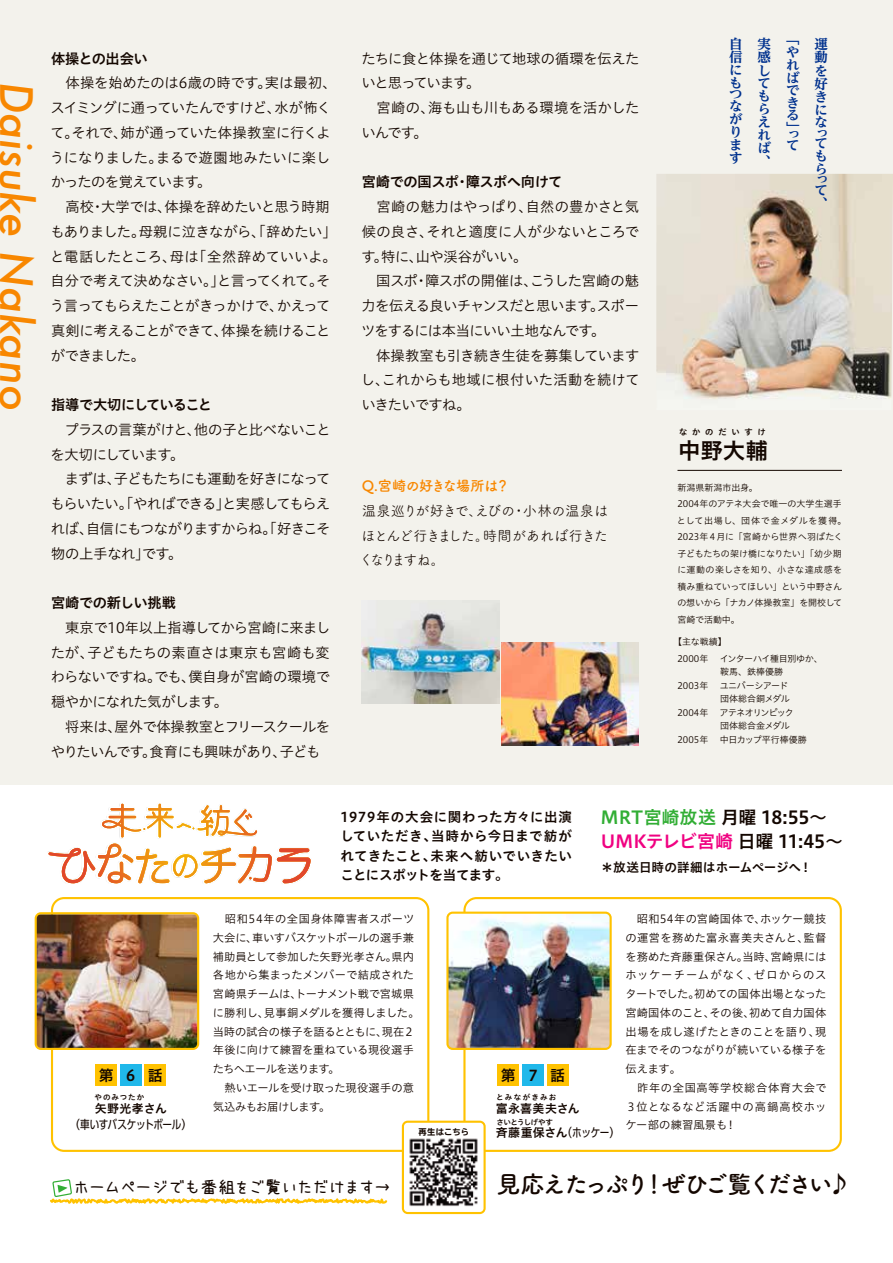
<style>
.page{position:relative;width:893px;height:1263px;background:#fff}
.page>*{position:absolute;margin:0;border:0;box-sizing:border-box;transform-origin:0 0}
.t1{font:italic 500 43.5px "Futura";color:#f88700}
.t2{font:700 24px "Tsuku A Rd Gothic";letter-spacing:-.13em;color:#140700}
.t3{font:22.5px "Hiragino UD Sans Std N W6";color:#140700}
.t4{font:18px/24px "Hiragino UD Sans Std N W6";letter-spacing:-.01em;color:#140700}
.t5{font:16.5px "uzura font";letter-spacing:-.04em;color:#140700}
.t6{font:15px "Hiragino UD Sans Std N W6";letter-spacing:.835em;color:#140700}
.t7{font:14.25px/24.8px "Hiragino UD Sans Std N W3";letter-spacing:-.03em;color:#140700}
.t8{font:14.25px/24.8px "Tsuku A Rd Gothic";letter-spacing:-.095em;color:#140700;text-align:justify}
.t9{font:14.25px/24.8px "Hiragino UD Sans Std N W3";letter-spacing:-.05em;color:#140700}
.t10{font:14.25px "Hiragino UD Sans Std N W6";letter-spacing:-.03em;color:#140700}
.t11{font:14.25px "Hiragino UD Sans Std N W6";letter-spacing:-.06em;color:#140700}
.t12{font:700 14.25px "Tsuku A Rd Gothic";letter-spacing:-.045em;color:#f88700}
.t13{font:13.5px/19.5px "Hiragino UD Sans Std N W6";letter-spacing:.015em;color:#140700;text-align:justify}
.t14{font:700 expanded 13.5px/12.8px "UD Reimin Pr 6";color:#00318e}
.t15{font:12.6px "Hiragino UD Sans Std N W6";letter-spacing:-.005em;color:#140700}
.t16{font:12px/24px "Hiragino UD Sans Std N W6";letter-spacing:.015em;color:#140700}
.t17{font:12px "UD Shin Go C Oeiz Pr 6";letter-spacing:-.03em;color:#140700}
.t18{font:11.25px/18.8px "Hiragino UD Sans Std N W3";color:#140700}
.t19{font:9px/16.5px "Hiragino UD Sans Std N W3";color:#140700}
.t20{font:9px/13.5px "Hiragino UD Sans Std N W3";letter-spacing:-.03em;color:#140700}
.t21{font:9px "Hiragino UD Sans Std N W3";letter-spacing:-.075em;color:#140700}
.t22{font:9px "Hiragino UD Sans Std N W3";letter-spacing:-.055em;color:#140700}
.t23{font:8.25px "Hiragino UD Sans Std N W6";letter-spacing:.58em;color:#140700}
.t24{font:700 expanded 8.25px "TBUD Go Std";letter-spacing:.03em;color:#140700}
.t25{font:7.5px "Hiragino UD Sans Std N W6";letter-spacing:-.07em;color:#140700}
.t26{font:7.5px "Hiragino UD Sans Std N W6";letter-spacing:.175em;color:#140700}
.t27{font:7.5px "Hiragino UD Sans Std N W6";letter-spacing:.125em;color:#140700}
.s1{color:#32ae35}
.s2{color:#f00081}
.s3{font-family:"UD Shin Go C Oeiz Pr 6"}
</style>
<div class="page">
<div style="left:0;top:0;width:893px;height:785px;background:#f3f2ec"></div>
<svg style="left:48px;top:803px;width:263px;height:81px"></svg>
<svg style="left:51px;top:897px;width:378px;height:255px"></svg>
<svg style="left:463px;top:897px;width:379px;height:255px"></svg>
<img style="left:36px;top:915px;width:162px;height:134px">
<div style="left:35px;top:912px;width:164px;height:138px;border:2px solid #ffc200;border-radius:5px"></div>
<img style="left:449px;top:914px;width:162px;height:135px">
<div style="left:446px;top:911px;width:166px;height:139px;border:2px solid #ffc200;border-radius:5px"></div>
<div style="left:95px;top:1064px;width:22px;height:22px;background:#ffc200"></div>
<div style="left:120px;top:1064px;width:22px;height:22px;background:#20b8ea"></div>
<div style="left:145px;top:1064px;width:21px;height:22px;background:#ffc200"></div>
<div style="left:498px;top:1064px;width:21px;height:22px;background:#ffc200"></div>
<div style="left:522px;top:1064px;width:22px;height:22px;background:#20b8ea"></div>
<div style="left:547px;top:1064px;width:21px;height:22px;background:#ffc200"></div>
<svg style="left:402px;top:1121px;width:84px;height:93px"></svg>
<svg style="left:50px;top:1179px;width:338px;height:25px"></svg>
<hr style="left:677px;top:470px;width:165px;height:1px;background:#140700">
<img style="left:656px;top:174px;width:237px;height:225px">
<img style="left:362px;top:600px;width:137px;height:103px">
<img style="left:501px;top:642px;width:138px;height:103px">
<h1 class="t1" style="left:46px;top:82px;width:331px;rotate:90deg">Daisuke Nakano</h1>
<p class="t10" style="left:51px;top:47px;width:98px">体操との出会い</p>
<p class="t7" style="left:50px;top:70px;width:288px">　体操を始めたのは6歳の時です。実は最初、スイミングに通っていたんですけど、水が怖くて。それで、姉が通っていた体操教室に行くようになりました。まるで遊園地みたいに楽しかったのを覚えています。<br>　高校・大学では、体操を辞めたいと思う時期もありました。母親に泣きながら、「辞めたい」と電話したところ、母は「全然辞めていいよ。自分で考えて決めなさい。」と言ってくれて。そう言ってもらえたことがきっかけで、かえって真剣に考えることができて、体操を続けることができました。</p>
<p class="t11" style="left:51px;top:394px;width:163px">指導で大切にしていること</p>
<p class="t7" style="left:50px;top:416px;width:282px">　プラスの言葉がけと、他の子と比べないことを大切にしています。<br>　まずは、子どもたちにも運動を好きになってもらいたい。「やればできる」と実感してもらえれば、自信にもつながりますからね。「好きこそ物の上手なれ」です。</p>
<p class="t10" style="left:51px;top:592px;width:127px">宮崎での新しい挑戦</p>
<p class="t7" style="left:51px;top:614px;width:281px;text-align:justify">　東京で10年以上指導してから宮崎に来ましたが、子どもたちの素直さは東京も宮崎も変わらないですね。でも、僕自身が宮崎の環境で穏やかになれた気がします。</p>
<p class="t9" style="left:51px;top:713px;width:281px;text-indent:15px">将来は、屋外で体操教室とフリースクールをやりたいんです。食育にも興味があり、子ども</p>
<p class="t7" style="left:361px;top:45px;width:279px">たちに食と体操を通じて地球の循環を伝えたいと思っています。<br>　宮崎の、海も山も川もある環境を活かしたいんです。</p>
<p class="t10" style="left:362px;top:171px;width:202px">宮崎での国スポ・障スポへ向けて</p>
<p class="t7" style="left:361px;top:194px;width:280px">　宮崎の魅力はやっぱり、自然の豊かさと気候の良さ、それと適度に人が少ないところです。特に、山や渓谷がいい。<br>　国スポ・障スポの開催は、こうした宮崎の魅力を伝える良いチャンスだと思います。スポーツをするには本当にいい土地なんです。<br>　体操教室も引き続き生徒を募集していますし、これからも地域に根付いた活動を続けていきたいですね。</p>
<p class="t12" style="left:362px;top:475px;width:149px">Q.宮崎の好きな場所は？</p>
<p class="t8" style="left:359px;top:497px;width:251px">温泉巡りが好きで、えびの・小林の温泉はほとんど行きました。時間があれば行きたくなりますね。</p>
<p class="t14" style="left:729px;top:37px;width:15px">自信にもつながります</p>
<p class="t14" style="left:757px;top:37px;width:15px">実感してもらえれば、</p>
<p class="t14" style="left:786px;top:32px;width:15px">「やればできる</p>
<p class="t14" style="left:786px;top:124px;width:15px;line-height:13.4px">」って</p>
<p class="t14" style="left:814px;top:37px;width:15px;text-align:justify">運動を好きにな</p>
<p class="t14" style="left:814px;top:127px;width:14px;line-height:10.5px">って</p>
<p class="t14" style="left:814px;top:149px;width:13px">もら</p>
<p class="t14" style="left:814px;top:174px;width:14px;line-height:10.5px">って</p>
<p class="t14" style="left:814px;top:196px;width:14px">、</p>
<p class="t23" style="left:679px;top:425px;width:88px">なかのだいすけ</p>
<h3 class="t3" style="left:678px;top:433px;width:91px">中野大輔</h3>
<p class="t19" style="left:677px;top:479px;width:171px">新潟県新潟市出身。<br>2004年のアテネ大会で唯一の大学生選手として出場し、団体で金メダルを獲得。<br>2023年４月に「宮崎から世界へ羽ばたく子どもたちの架け橋になりたい」「幼少期に運動の楽しさを知り、小さな達成感を積み重ねていってほしい」という中野さんの想いから「ナカノ体操教室」を開校して宮崎で活動中。</p>
<p class="t19" style="left:677px;top:633px;width:51px;text-indent:-4px">【主な戦績】<br>2000年</p>
<p class="t20" style="left:720px;top:651px;width:105px">インターハイ種目別ゆか、鞍馬、鉄棒優勝</p>
<p class="t19" style="left:677px;top:677px;width:32px">2003年</p>
<p class="t22" style="left:720px;top:679px;width:70px">ユニバーシアード</p>
<p class="t19" style="left:720px;top:690px;width:71px">団体総合銅メダル</p>
<p class="t21" style="left:677px;top:706px;width:118px">2004年 アテネオリンピック</p>
<p class="t19" style="left:720px;top:717px;width:71px">団体総合金メダル</p>
<p class="t19" style="left:677px;top:731px;width:32px">2005年</p>
<p class="t19" style="left:720px;top:731px;width:88px">中日カップ平行棒優勝</p>
<p class="t6" style="left:99px;top:1064px;width:66px">第6話</p>
<p class="t27" style="left:95px;top:1092px;width:51px">やのみつたか</p>
<p class="t16" style="left:95px;top:1096px;width:74px">矢野光孝さん</p>
<p class="t17" style="left:70px;top:1115px;width:122px">（車いすバスケットボール）</p>
<p class="t13" style="left:341px;top:806px;width:233px">1979年の大会に関わった方々に出演していただき、当時から今日まで紡がれてきたこと、未来へ紡いでいきたいことにスポットを当てます。</p>
<p class="t4" style="left:601px;top:804px;width:244px"><span class="s1">MRT宮崎放送</span> 月曜 18:55～<br><span class="s2">UMKテレビ宮崎</span> 日曜 11:45～</p>
<p class="t15" style="left:601px;top:858px;width:212px">＊放送日時の詳細はホームページへ！</p>
<p class="t18" style="left:213px;top:909px;width:208px">　昭和54年の全国身体障害者スポーツ大会に、車いすバスケットボールの選手兼補助員として参加した矢野光孝さん。県内各地から集まったメンバーで結成された宮崎県チームは、トーナメント戦で宮城県に勝利し、見事銅メダルを獲得しました。当時の試合の様子を語るとともに、現在２年後に向けて練習を重ねている現役選手たちへエールを送ります。<br>　熱いエールを受け取った現役選手の意気込みもお届けします。</p>
<p class="t18" style="left:625px;top:909px;width:202px">　昭和54年の宮崎国体で、ホッケー競技の運営を務めた富永喜美夫さんと、監督を務めた斉藤重保さん。当時、宮崎県にはホッケーチームがなく、ゼロからのスタートでした。初めての国体出場となった宮崎国体のこと、その後、初めて自力国体出場を成し遂げたときのことを語り、現在までそのつながりが続いている様子を伝えます。<br>　昨年の全国高等学校総合体育大会で<br>３位となるなど活躍中の高鍋高校ホッケー部の練習風景も！</p>
<p class="t24" style="left:418px;top:1127px;width:52px">再生はこちら</p>
<p class="t6" style="left:501px;top:1064px;width:66px">第7話</p>
<p class="t26" style="left:496px;top:1092px;width:62px">とみながきみお</p>
<p class="t25" style="left:496px;top:1116px;width:58px">さいとうしげやす</p>
<p class="t16" style="left:496px;top:1096px;width:125px">富永喜美夫さん<br>斉藤重保さん<span class="s3">（ホッケー）</span></p>
<p class="t5" style="left:73px;top:1179px;width:319px">ホームページでも番組をご覧いただけます→</p>
<h2 class="t2" style="left:497px;top:1166px;width:356px">見応えたっぷり！ぜひご覧ください♪</h2>
</div>
